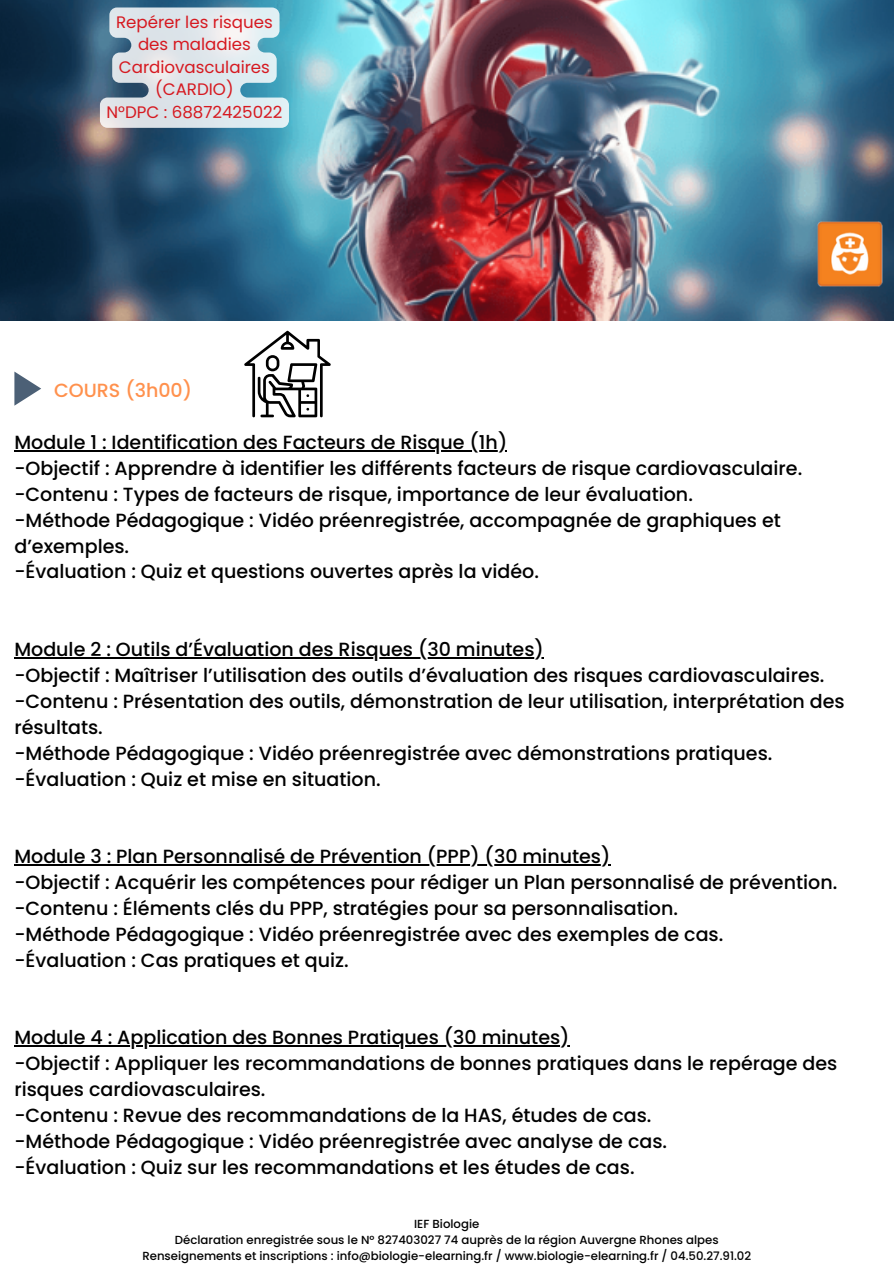
<style>
.page{position:relative;width:894px;height:1264px;background:#fff}
.page>*{position:absolute;margin:0;border:0;box-sizing:border-box;transform-origin:0 0}
.t1{font:500 19.05px/25.8px "Poppins";color:#000}
.t2{font:500 19.05px "Poppins";color:#ff914d}
.t3{font:16.65px/22.5px "Poppins";color:#d61920;text-align:center}
.t4{font:500 11.7px "Poppins";color:#000}
</style>
<div class="page">
<img style="left:0;top:0;width:893px;height:321px">
<img style="left:817px;top:221px;width:65px;height:65px">
<svg style="left:100px;top:7px;width:189px;height:121px;background:#c5d6df"></svg>
<hr style="left:14px;top:450px;width:493px;height:1px;background:#000">
<hr style="left:14px;top:657px;width:529px;height:1px;background:#000">
<hr style="left:14px;top:864px;width:596px;height:1px;background:#000">
<hr style="left:14px;top:1045px;width:555px;height:1px;background:#000">
<svg style="left:14px;top:371px;width:27px;height:34px"></svg>
<svg style="left:244px;top:330px;width:87px;height:87px"></svg>
<p class="t3" style="left:107px;top:11px;width:177px">Repérer les risques des maladies<br>Cardiovasculaires (CARDIO)<br>N°DPC : 68872425022</p>
<h1 class="t2" style="left:54px;top:377px;width:140px">COURS (3h00)</h1>
<h1 class="t1" style="left:14px;top:429px;width:789px">Module 1 : Identification des Facteurs de Risque (1h)<br>-Objectif : Apprendre à identifier les différents facteurs de risque cardiovasculaire. -Contenu : Types de facteurs de risque, importance de leur évaluation.<br>-Méthode Pédagogique : Vidéo préenregistrée, accompagnée de graphiques et d’exemples.<br>-Évaluation : Quiz et questions ouvertes après la vidéo.</h1>
<h1 class="t1" style="left:14px;top:636px;width:831px">Module 2 : Outils d’Évaluation des Risques (30 minutes)<br>-Objectif : Maîtriser l’utilisation des outils d’évaluation des risques cardiovasculaires. -Contenu : Présentation des outils, démonstration de leur utilisation, interprétation des résultats.<br>-Méthode Pédagogique : Vidéo préenregistrée avec démonstrations pratiques. -Évaluation : Quiz et mise en situation.</h1>
<h1 class="t1" style="left:14px;top:843px;width:824px">Module 3 : Plan Personnalisé de Prévention (PPP) (30 minutes)<br>-Objectif : Acquérir les compétences pour rédiger un Plan personnalisé de prévention. -Contenu : Éléments clés du PPP, stratégies pour sa personnalisation.<br>-Méthode Pédagogique : Vidéo préenregistrée avec des exemples de cas. -Évaluation : Cas pratiques et quiz.</h1>
<p class="t1" style="left:14px;top:1024px;width:824px">Module 4 : Application des Bonnes Pratiques (30 minutes)<br>-Objectif : Appliquer les recommandations de bonnes pratiques dans le repérage des risques cardiovasculaires.<br>-Contenu : Revue des recommandations de la HAS, études de cas.<br>-Méthode Pédagogique : Vidéo préenregistrée avec analyse de cas.<br>-Évaluation : Quiz sur les recommandations et les études de cas.</p>
<p class="t4" style="left:414px;top:1216px;width:67px">IEF Biologie</p>
<p class="t4" style="left:175px;top:1231px;width:545px">Déclaration enregistrée sous le N° 827403027 74 auprès de la région Auvergne Rhones alpes</p>
<h1 class="t4" style="left:142px;top:1247px;width:610px">Renseignements et inscriptions : info@biologie-elearning.fr / www.biologie-elearning.fr / 04.50.27.91.02</h1>
</div>
